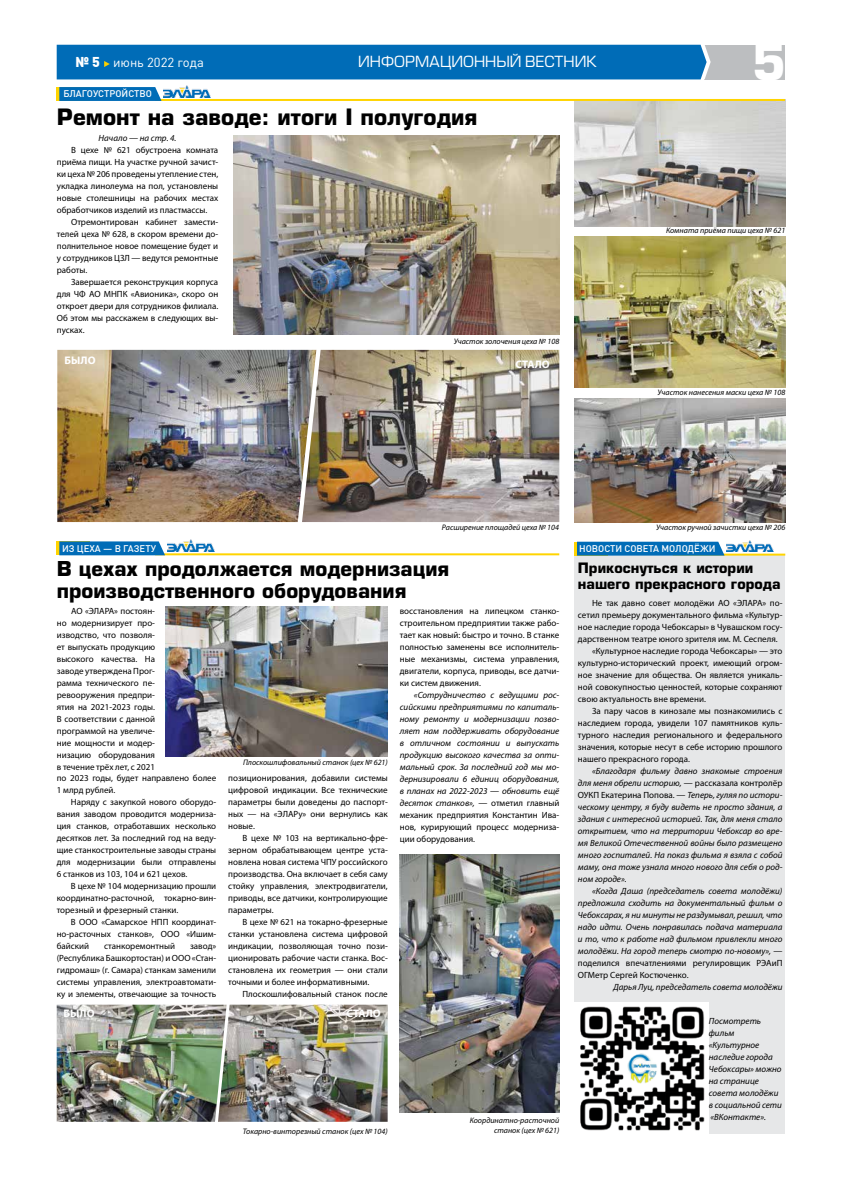
<style>
.page{position:relative;width:842px;height:1191px;background:#fff}
.page>*{position:absolute;margin:0;border:0;box-sizing:border-box;transform-origin:0 0}
.t1{font:700 48px "Europe C";color:#fff}
.t2{font:700 22px "Europe C";color:#000}
.t3{font:700 20px/22px "Europe C";color:#000}
.t4{font:15px "Europe C";color:#fff}
.t5{font:700 14px/16px "Europe C";color:#000}
.t6{font:900 14px "DIN Cyr";color:#fff}
.t7{font:13px "DIN Cyr";color:#fff}
.t8{font:700 11px "Myriad Pro";color:#fff}
.t9{font:500 9.5px "DIN Cyr";color:#fff}
.t10{font:9px/12px "Myriad Pro";color:#000;text-align:justify}
.t11{font:italic 9px/12px "Myriad Pro";color:#000;text-align:justify}
.t12{font:italic 8px/10px "Myriad Pro";color:#000;text-align:right}
.s1{font-style:normal}
</style>
<div class="page">
<div style="left:704px;top:45px;width:81px;height:34px;background:#bcbec0"></div>
<div style="left:57px;top:45px;width:654px;height:34px;background:#006cb7"></div>
<img style="left:575px;top:101px;width:210px;height:125px">
<div style="left:574px;top:555px;width:211px;height:579px;background:#e6e7e8"></div>
<hr style="left:155px;top:99px;width:630px;height:2px;background:#ffd400">
<img style="left:164px;top:85px;width:47px;height:12px">
<div style="left:57px;top:87px;width:33px;height:14px;background:#ffd400"></div>
<svg style="left:59px;top:87px;width:102px;height:14px"></svg>
<img style="left:57px;top:1004px;width:156px;height:117px">
<img style="left:232px;top:1004px;width:156px;height:117px">
<img style="left:165px;top:607px;width:223px;height:149px">
<img style="left:400px;top:854px;width:159px;height:258px">
<svg style="left:213px;top:1004px;width:19px;height:118px;background:#909a89"></svg>
<img style="left:234px;top:135px;width:325px;height:199px">
<img style="left:574px;top:399px;width:211px;height:123px">
<img style="left:574px;top:237px;width:211px;height:151px">
<img style="left:57px;top:350px;width:237px;height:172px">
<img style="left:324px;top:350px;width:235px;height:172px">
<img style="left:294px;top:349px;width:30px;height:174px">
<hr style="left:155px;top:553px;width:404px;height:2px;background:#ffd400">
<img style="left:167px;top:540px;width:47px;height:11px">
<div style="left:57px;top:541px;width:33px;height:14px;background:#ffd400"></div>
<svg style="left:59px;top:541px;width:106px;height:14px"></svg>
<hr style="left:673px;top:553px;width:112px;height:2px;background:#ffd400">
<img style="left:727px;top:540px;width:47px;height:12px">
<div style="left:574px;top:542px;width:34px;height:13px;background:#ffd400"></div>
<div style="left:577px;top:542px;width:147px;height:13px;background:#006cb7"></div>
<img style="left:574px;top:1002px;width:134px;height:132px">
<h3 class="t7" style="left:113px;top:55px;width:92px">июнь 2022 года</h3>
<h3 class="t4" style="left:358px;top:53px;width:240px">ИНФОРМАЦИОННЫЙ ВЕСТНИК</h3>
<h1 class="t1" style="left:752px;top:34px;width:36px">5</h1>
<h2 class="t2" style="left:57px;top:103px;width:422px">Ремонт на заводе: итоги I полугодия</h2>
<h3 class="t6" style="left:76px;top:54px;width:26px">№ 5</h3>
<p class="t9" style="left:82px;top:88px;width:65px">гоустро йство</p>
<p class="t9" style="left:63px;top:88px;width:7px">Бла</p>
<p class="t11" style="left:99px;top:132px;width:79px">Начало — на стр. 4.</p>
<p class="t10" style="left:57px;top:144px;width:163px;text-indent:14px">В цехе № 621 обустроена комната приёма пищи. На участке ручной зачист&shy;ки цеха № 206 проведены утепление стен, укладка линолеума на пол, установлены новые столешницы на рабочих местах обработчиков изделий из пластмассы.</p>
<p class="t10" style="left:57px;top:216px;width:163px;text-indent:14px">Отремонтирован кабинет замести&shy;телей цеха № 628, в скором времени до&shy;полнительное новое помещение будет и у сотрудников ЦЗЛ — ведутся ремонтные работы.</p>
<p class="t10" style="left:57px;top:276px;width:163px;text-indent:14px">Завершается реконструкция корпуса для ЧФ АО МНПК «Авионика», скоро он откроет двери для сотрудников филиала.<br>Об этом мы расскажем в следующих вы&shy;пусках.</p>
<p class="t8" style="left:65px;top:353px;width:32px">БЫЛО</p>
<p class="t12" style="left:454px;top:336px;width:107px">Участок золочения цеха № 108</p>
<p class="t8" style="left:515px;top:357px;width:36px">СТАЛО</p>
<p class="t12" style="left:666px;top:226px;width:121px">Комната приёма пищи цеха № 621</p>
<p class="t12" style="left:658px;top:387px;width:129px">Участок нанесения маски цеха № 108</p>
<p class="t12" style="left:442px;top:522px;width:119px">Расширение площадей цеха № 104</p>
<p class="t9" style="left:62px;top:542px;width:95px">Из цеха — в газету</p>
<h3 class="t3" style="left:57px;top:558px;width:394px">В цехах продолжается модернизация производственного оборудования</h3>
<p class="t10" style="left:57px;top:604px;width:161px;text-align:left;text-indent:14px">АО «ЭЛАРА» постоян-<br>но модернизирует про-<br>изводство, что позволя-<br>ет выпускать продукцию<br>высокого качества. На<br>заводе утверждена Прог-<br>рамма технического пе-<br>ревооружения предпри-<br>ятия на 2021-2023 годы.<br>В соответствии с данной<br>программой на увеличе-<br>ние мощности и модер-<br>низацию оборудования<br>в течение трёх лет, с 2021<br>по 2023 годы, будет направлено более<br>1 млрд рублей.</p>
<p class="t10" style="left:57px;top:795px;width:161px;text-indent:14px">Наряду с закупкой нового оборудо&shy;вания заводом проводится модерниза&shy;ция станков, отработавших несколько десятков лет. За последний год на веду&shy;щие станкостроительные заводы страны для модернизации были отправлены 6 станков из 103, 104 и 621 цехов.</p>
<p class="t10" style="left:57px;top:879px;width:161px;text-indent:14px">В цехе № 104 модернизацию прошли координатно-расточной, токарно-вин&shy;торезный и фрезерный станки.</p>
<p class="t10" style="left:57px;top:915px;width:161px;text-indent:14px">В ООО «Самарское НПП координат&shy;но-расточных станков», ООО «Ишим&shy;байский</p>
<p class="t10" style="left:400px;top:604px;width:161px">восстановления на липецком станко&shy;строительном предприятии также рабо&shy;тает как новый: быстро и точно. В станке полностью заменены все исполнитель&shy;ные механизмы, система управления, двигатели, корпуса, приводы, все датчи&shy;ки систем движения.</p>
<p class="t11" style="left:400px;top:688px;width:161px;text-indent:14px">«Сотрудничество с ведущими рос&shy;сийскими предприятиями по капиталь&shy;ному ремонту и модернизации позво&shy;ляет нам поддерживать оборудование в отличном состоянии и выпускать продукцию высокого качества за опти&shy;мальный срок. За последний год мы мо&shy;дернизировали 6 единиц оборудования, в планах на 2022-2023 — обновить ещё десяток станков», <span class="s1">— отметил главный механик предприятия Константин Ива&shy;нов, курирующий процесс модерниза&shy;ции оборудования.</span></p>
<p class="t12" style="left:243px;top:757px;width:146px">Плоскошлифовальный станок (цех № 621)</p>
<p class="t10" style="left:228px;top:771px;width:161px">позиционирования, добавили системы цифровой индикации. Все технические параметры были доведены до паспорт&shy;ных — на «ЭЛАРу» они вернулись как новые.</p>
<p class="t10" style="left:228px;top:831px;width:161px;text-indent:14px">В цехе № 103 на вертикально-фре&shy;зерном обрабатывающем центре уста&shy;новлена новая система ЧПУ российского производства. Она включает в себя саму стойку управления, электродвигатели, приводы, все датчики, контролирующие параметры.</p>
<p class="t10" style="left:228px;top:915px;width:161px;text-indent:14px">В цехе № 621 на токарно-фрезерные станки установлена система цифровой индикации, позволяющая точно пози&shy;ционировать рабочие части станка. Вос&shy;становлена их геометрия — они стали точными и более информативными.</p>
<p class="t10" style="left:242px;top:987px;width:147px">Плоскошлифовальный станок после</p>
<p class="t10" style="left:104px;top:939px;width:72px">станкоремонтный</p>
<p class="t10" style="left:57px;top:939px;width:161px;text-indent:133px">завод» (Республика Башкортостан) и ООО «Стан&shy;гидромаш» (г. Самара) станкам заменили системы управления, электроавтомати&shy;ку и элементы, отвечающие за точность</p>
<p class="t8" style="left:64px;top:1006px;width:32px">БЫЛО</p>
<p class="t8" style="left:346px;top:1006px;width:36px">СТАЛО</p>
<p class="t12" style="left:243px;top:1126px;width:146px">Токарно-винторезный станок (цех № 104)</p>
<p class="t12" style="left:470px;top:1115px;width:91px">Координатно-расточной станок (цех № 621)</p>
<p class="t12" style="left:656px;top:522px;width:131px">Участок ручной зачистки цеха № 206</p>
<p class="t9" style="left:579px;top:543px;width:7px">Ново</p>
<p class="t9" style="left:604px;top:543px;width:72px">сти сов ета молод</p>
<p class="t9" style="left:694px;top:543px;width:21px">ёжи</p>
<h3 class="t5" style="left:578px;top:559px;width:204px">Прикоснуться к истории нашего прекрасного города</h3>
<p class="t10" style="left:592px;top:596px;width:192px">Не так давно совет молодёжи АО «ЭЛАРА» по-</p>
<p class="t10" style="left:578px;top:608px;width:206px">сетил премьеру документального фильма «Культур-</p>
<p class="t10" style="left:578px;top:620px;width:206px">ное наследие города Чебоксары» в Чувашском госу-</p>
<p class="t10" style="left:578px;top:632px;width:201px">дарственном театре юного зрителя им. М. Сеспеля.</p>
<p class="t10" style="left:592px;top:644px;width:192px">«Культурное наследие города Чебоксары» — это</p>
<p class="t10" style="left:578px;top:656px;width:206px">культурно-исторический проект, имеющий огром-</p>
<p class="t10" style="left:578px;top:668px;width:206px">ное значение для общества. Он является уникаль-</p>
<p class="t10" style="left:578px;top:680px;width:206px">ной совокупностью ценностей, которые сохраняют</p>
<p class="t10" style="left:578px;top:692px;width:130px">свою актуальность вне времени.</p>
<p class="t10" style="left:592px;top:704px;width:192px">За пару часов в кинозале мы познакомились с</p>
<p class="t10" style="left:578px;top:716px;width:206px">наследием города, увидели 107 памятников куль-</p>
<p class="t10" style="left:578px;top:728px;width:206px">турного наследия регионального и федерального</p>
<p class="t10" style="left:578px;top:740px;width:206px">значения, которые несут в себе историю прошлого</p>
<p class="t10" style="left:578px;top:752px;width:114px">нашего прекрасного города.</p>
<p class="t11" style="left:578px;top:764px;width:206px;text-indent:14px">«Благодаря фильму давно знакомые строения для меня обрели историю, <span class="s1">— рассказала контролёр ОУКП Екатерина Попова. —</span> Теперь, гуляя по истори&shy;ческому центру, я буду видеть не просто здания, а здания с интересной историей. Так, для меня стало открытием, что на территории Чебоксар во вре&shy;мя Великой Отечественной войны было размещено много госпиталей. На показ фильма я взяла с собой маму, она тоже узнала много нового для себя о род&shy;ном городе».</p>
<p class="t11" style="left:578px;top:884px;width:206px;text-indent:14px">«Когда Даша (председатель совета молодёжи) предложила сходить на документальный фильм о Чебоксарах, я ни минуты не раздумывал, решил, что надо идти. Очень понравилась подача материала и то, что к работе над фильмом привлекли много молодёжи. На город теперь смотрю по-новому», <span class="s1">— поделился впечатлениями регулировщик РЭАиП ОГМетр Сергей Костюченко.</span></p>
<p class="t11" style="left:613px;top:980px;width:171px">Дарья Луц, председатель совета молодёжи</p>
<p class="t11" style="left:709px;top:1014px;width:75px;text-align:left">Посмотреть фильм «Культурное наследие города<br>Чебоксары» можно на странице совета молодёжи в социальной сети «ВКонтакте».</p>
</div>
